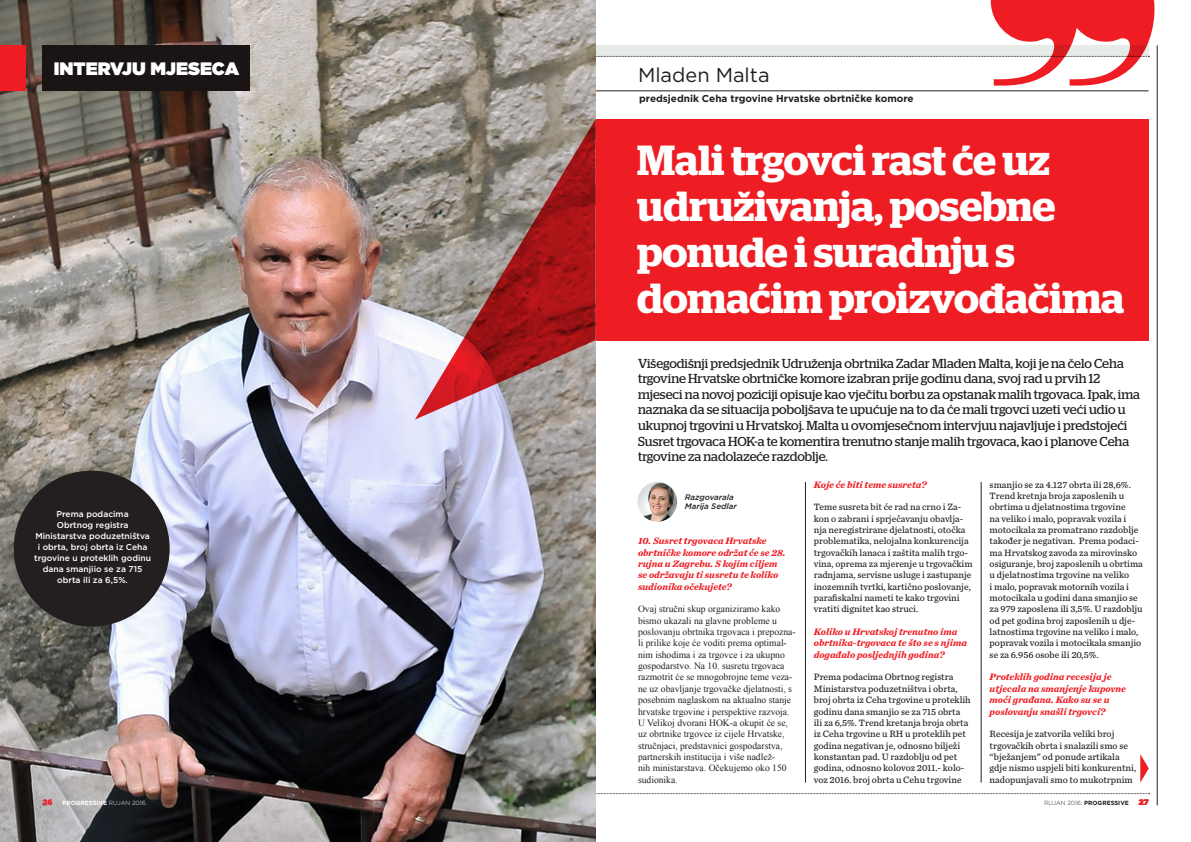
<style>
.page{position:relative;width:1191px;height:842px;background:#fff}
.page>*{position:absolute;margin:0;border:0;box-sizing:border-box;transform-origin:0 0}
.NASLOV_44{font:600 42px/46px "Stag";color:#fff}
.t1{font:20px "Gotham";color:#231f20}
.t2{font:900 18px "Gotham";color:#fff}
.PODNASLOV_13{font:13px/15.6px "Stag";color:#231f20}
.t3{font:700 10px "Gotham";color:#231f20}
.INTERVJU_pitanje{font:italic 700 9.7px/11.3px "Chronicle Text G4";color:#ee1d23}
.TXT_Osnovni{font:9.6px/11.3px "Chronicle Text G4";color:#231f20}
.TXT_Osnovni-2{font:9.6px/11.3px "Times New Roman";color:#231f20}
.TXT_Osnovni-3{font:9.6px/11.3px "Chronicle Text G4";color:#222}
.t4{font:500 8.5px/11px "Gotham";color:#fff;text-align:center}
.t5{font:italic 500 8px "Gotham";color:#231f20}
.t6{font:900 8px "Gotham";color:#ee1d23}
.t7{font:700 6px "Gotham";color:#231f20}
.t8{font:700 6px "Gotham";color:#fff}
.s1{color:#231f20}
.s2{font-weight:300}
</style>
<div class="page">
<hr style="left:43px;top:91px;width:1105px;height:1px;background:#231f20">
<svg style="left:595px;top:793px;width:554px;height:1px"></svg>
<hr style="left:1157px;top:45px;width:1px;height:760px;background:#231f20">
<img style="left:0;top:0;width:595px;height:842px">
<div style="left:43px;top:45px;width:207px;height:46px;background:#1a1415"></div>
<div style="left:0;top:45px;width:25px;height:46px;background:#ee1d23"></div>
<div style="left:14px;top:471px;width:156px;height:155px;background:#231f20;border-radius:50%"></div>
<svg style="left:415px;top:119px;width:180px;height:301px;background:#a36b69"></svg>
<div style="left:595px;top:119px;width:553px;height:221px;background:#ee1d23"></div>
<hr style="left:805px;top:482px;width:1px;height:300px;background:#231f20">
<hr style="left:981px;top:482px;width:1px;height:300px;background:#231f20">
<img style="left:637px;top:482px;width:40px;height:40px;border-radius:20px">
<svg style="left:1140px;top:754px;width:8px;height:28px"></svg>
<svg style="left:43px;top:0;width:1111px;height:86px"></svg>
<p class="t2" style="left:54px;top:56px;width:187px">INTERVJU MJESECA</p>
<p class="t4" style="left:34px;top:508px;width:118px">Prema podacima<br>Obrtnog registra<br>Ministarstva poduzetništva i obrta, broj obrta iz Ceha trgovine u proteklih godinu dana smanjiio se za 715 obrta ili za 6,5%.</p>
<p class="t1" style="left:638px;top:62px;width:133px">Mladen Malta</p>
<p class="t3" style="left:639px;top:92px;width:276px">predsjednik Ceha trgovine Hrvatske obrtničke komore</p>
<p class="NASLOV_44" style="left:637px;top:137px;width:489px">Mali trgovci rast će uz udruživanja, posebne ponude i suradnju s domaćim proizvođačima</p>
<p class="PODNASLOV_13" style="left:638px;top:355px;width:503px">Višegodišnji predsjednik Udruženja obrtnika Zadar Mladen Malta, koji je na čelo Ceha trgovine Hrvatske obrtničke komore izabran prije godinu dana, svoj rad u prvih 12 mjeseci na novoj poziciji opisuje kao vječitu borbu za opstanak malih trgovaca. Ipak, ima naznaka da se situacija poboljšava te upućuje na to da će mali trgovci uzeti veći udio u ukupnoj trgovini u Hrvatskoj. Malta u ovomjesečnom intervjuu najavljuje i predstojeći Susret trgovaca HOK-a te komentira trenutno stanje malih trgovaca, kao i planove Ceha trgovine za nadolazeće razdoblje.</p>
<p class="t5" style="left:685px;top:492px;width:50px">Razgovarala</p>
<p class="t5" style="left:685px;top:501px;width:54px">Marija Sedlar</p>
<p class="INTERVJU_pitanje" style="left:638px;top:535px;width:149px">10. Susret trgovaca Hrvatske obrtničke komore održat će se 28. rujna u Zagrebu. S kojim ciljem se održavaju ti susretu te koliko sudionika očekujete?</p>
<p class="TXT_Osnovni-2" style="left:638px;top:603px;width:159px">Ovaj stručni skup organiziramo kako bismo ukazali na glavne probleme u poslovanju obrtnika trgovaca i prepozna&shy;li prilike koje će voditi prema optimal&shy;nim ishodima i za trgovce i za ukupno gospodarstvo. Na 10. susretu trgovaca razmotrit će se mnogobrojne teme veza&shy;ne uz obavljanje trgovačke djelatnosti, s posebnim naglaskom na aktualno stanje hrvatske trgovine i perspektive razvoja.<br>U Velikoj dvorani HOK-a okupit će se, uz obrtnike trgovce iz cijele Hrvatske, stručnjaci, predstavnici gospodarstva, partnerskih institucija i više nadlež-<br>nih ministarstava. Očekujemo oko 150 sudionika.</p>
<p class="INTERVJU_pitanje" style="left:814px;top:478px;width:114px">Koje će biti teme susreta?</p>
<p class="TXT_Osnovni-3" style="left:814px;top:501px;width:160px">Teme susreta bit će rad na crno i Za&shy;kon o zabrani i sprječavanju obavlja&shy;nja neregistrirane djelatnosti, otočka problematika, nelojalna konkurencija trgovačkih lanaca i zaštita malih trgo&shy;vina, oprema za mjerenje u trgovačkim radnjama, servisne usluge i zastupanje inozemnih tvrtki, kartično poslovanje, parafiskalni nameti te kako <span class="s1">trgovini vratiti dignitet kao struci.</span></p>
<p class="INTERVJU_pitanje" style="left:814px;top:626px;width:155px">Koliko u Hrvatskoj trenutno ima obrtnika-trgovaca te što se s njima događalo posljednjih godina?</p>
<p class="TXT_Osnovni" style="left:814px;top:671px;width:158px">Prema podacima Obrtnog registra Ministarstva poduzetništva i obrta, broj obrta iz Ceha trgovine u proteklih godinu dana smanjio se za 715 obrta ili za 6,5%. Trend kretanja broja obrta iz Ceha trgovine u RH u proteklih pet godina negativan je, odnosno bilježi konstantan pad. U razdoblju od pet godina, odnosno kolovoz 2011.- kolo&shy;voz 2016. broj obrta u Cehu trgovine</p>
<p class="TXT_Osnovni" style="left:989px;top:478px;width:155px">smanjio se za 4.127 obrta ili 28,6%.<br>Trend kretnja broja zaposlenih u obrtima u djelatnostima trgovine<br>na veliko i malo, popravak vozila i motocikala za promatrano razdoblje također je negativan. Prema podaci&shy;ma Hrvatskog zavoda za mirovinsko osiguranje, broj zaposlenih u obrtima u djelatnostima trgovine na veliko<br>i malo, popravak motornih vozila i motocikala u godini dana smanjio se za 979 zaposlena ili 3,5%. U razdoblju od pet godina broj zaposlenih u dje&shy;latnostima trgovine na veliko i malo, popravak vozila i motocikala smanjio se za 6.956 osobe ili 20,5%.</p>
<p class="INTERVJU_pitanje" style="left:989px;top:671px;width:138px">Proteklih godina recesija je utjecala na smanjenje kupovne moći građana. Kako su se u poslovanju snašli trgovci?</p>
<p class="TXT_Osnovni" style="left:989px;top:728px;width:148px">Recesija je zatvorila veliki broj trgovačkih obrta i snalazili smo se “bježanjem” od ponude artikala gdje nismo uspjeli biti konkurentni, nadopunjavali smo to mukotrpnim</p>
<p class="t6" style="left:43px;top:797px;width:12px">26</p>
<p class="t7" style="left:1044px;top:799px;width:86px"><span class="s2">RUJAN 2016.</span> PROGRESSIVE</p>
<p class="t8" style="left:62px;top:799px;width:86px">PROGRESSIVE <span class="s2">RUJAN 2016.</span></p>
<p class="t6" style="left:1138px;top:797px;width:11px">27</p>
</div>
